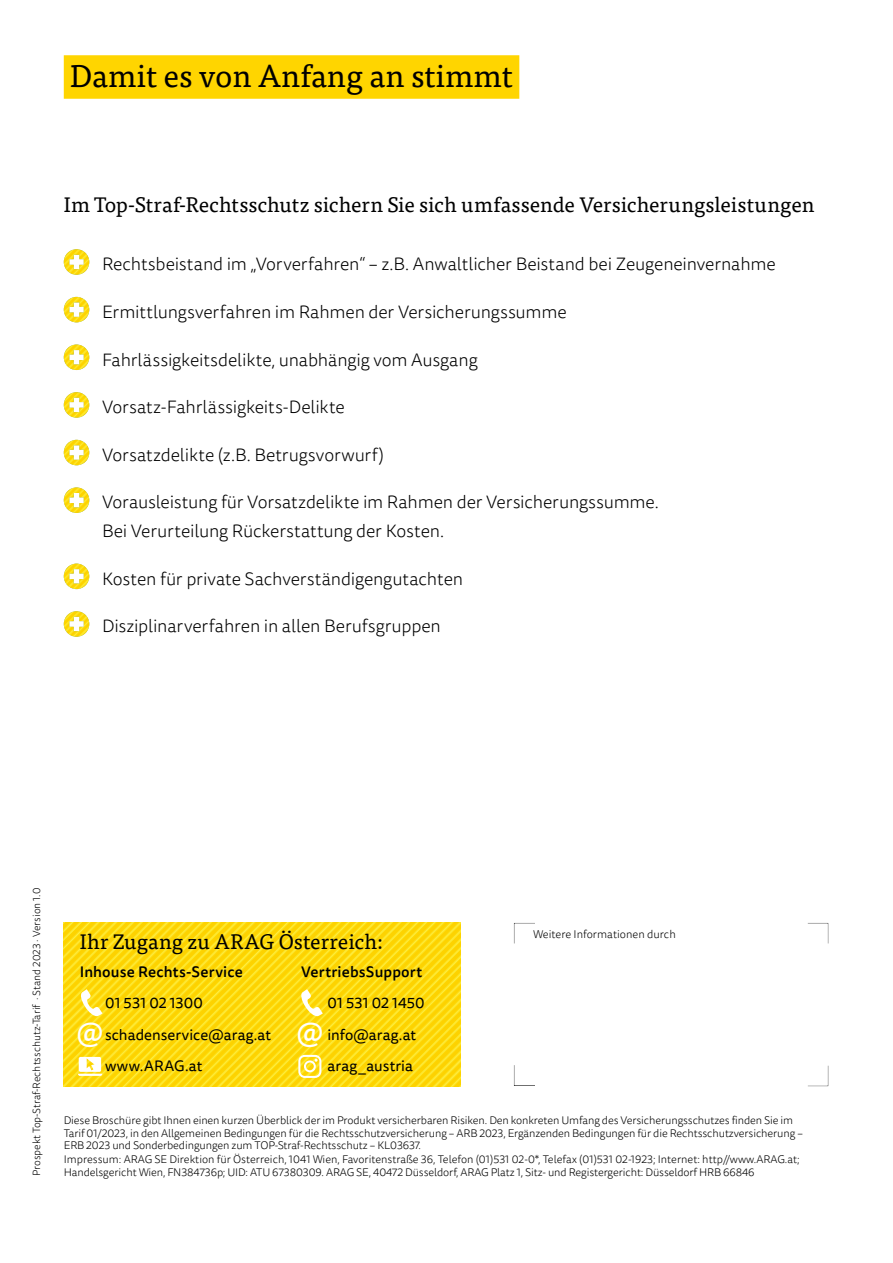
<style>
.page{position:relative;width:893px;height:1263px;background:#fff}
.page>*{position:absolute;margin:0;border:0;box-sizing:border-box;transform-origin:0 0}
.t1{font:31.5px "Tisa OT";color:#000}
.t2{font:500 25.5px "Tisa Sans OT";color:#fff}
.t3{font:21px "Tisa OT";color:#000}
.t4{font:300 18px/28.5px "Tisa Sans OT";letter-spacing:-.01em;color:#000}
.t5{font:15px/31.5px "Tisa Sans OT";letter-spacing:.01em;color:#000}
.t6{font:500 15px "Tisa Sans OT";letter-spacing:.01em;color:#000}
.t7{font:300 11.25px "Tisa Sans OT";color:#000}
.t8{font:300 11.1px/12.8px "Tisa Sans OT";letter-spacing:-.01em;color:#000}
.t9{font:300 10.5px "Tisa Sans OT";color:#000}
</style>
<div class="page">
<img style="left:64px;top:923px;width:396px;height:163px">
<svg style="left:77px;top:989px;width:26px;height:29px"></svg>
<svg style="left:297px;top:989px;width:26px;height:29px"></svg>
<svg style="left:78px;top:1057px;width:24px;height:19px"></svg>
<svg style="left:298px;top:1055px;width:23px;height:23px"></svg>
<img style="left:64px;top:249px;width:25px;height:26px">
<img style="left:64px;top:297px;width:25px;height:25px">
<img style="left:64px;top:344px;width:25px;height:26px">
<img style="left:64px;top:392px;width:25px;height:26px">
<img style="left:64px;top:440px;width:25px;height:25px">
<img style="left:64px;top:487px;width:25px;height:26px">
<img style="left:64px;top:564px;width:25px;height:25px">
<img style="left:64px;top:611px;width:25px;height:26px">
<div style="left:64px;top:55px;width:455px;height:44px;background:#ffd500"></div>
<h1 class="t1" style="left:70px;top:57px;width:444px">Damit es von Anfang an stimmt</h1>
<h3 class="t3" style="left:64px;top:192px;width:752px">Im Top-Straf-Rechtsschutz sichern Sie sich umfassende Versicherungsleistungen</h3>
<h3 class="t4" style="left:102px;top:251px;width:675px">Rechtsbeistand im „Vorverfahren“ – z.B. Anwaltlicher Beistand bei Zeugeneinvernahme</h3>
<h3 class="t4" style="left:102px;top:299px;width:466px">Ermittlungsverfahren im Rahmen der Versicherungssumme</h3>
<h3 class="t4" style="left:102px;top:346px;width:377px">Fahrlässigkeitsdelikte, unabhängig vom Ausgang</h3>
<h3 class="t4" style="left:102px;top:394px;width:244px">Vorsatz-Fahrlässigkeits-Delikte</h3>
<h3 class="t4" style="left:102px;top:441px;width:284px">Vorsatzdelikte (z.B. Betrugsvorwurf)</h3>
<h3 class="t4" style="left:102px;top:489px;width:558px">Vorausleistung für Vorsatzdelikte im Rahmen der Versicherungssumme.<br>Bei Verurteilung Rückerstattung der Kosten.</h3>
<h3 class="t4" style="left:102px;top:565px;width:363px">Kosten für private Sachverständigengutachten</h3>
<h3 class="t4" style="left:102px;top:613px;width:340px">Disziplinarverfahren in allen Berufsgruppen</h3>
<p class="t9" style="left:30px;top:1176px;width:290px;rotate:-90deg">Prospekt Top-Straf-Rechtsschutz-Tarif · Stand 2023 · Version 1.0</p>
<h3 class="t3" style="left:80px;top:929px;width:305px">Ihr Zugang zu ARAG Österreich:</h3>
<h3 class="t6" style="left:80px;top:962px;width:165px">Inhouse Rechts-Service</h3>
<h3 class="t6" style="left:301px;top:962px;width:123px">VertriebsSupport</h3>
<h3 class="t5" style="left:105px;top:988px;width:168px">01 531 02 1300 schadenservice@arag.at www.ARAG.at</h3>
<h3 class="t5" style="left:327px;top:988px;width:99px">01 531 02 1450 info@arag.at arag_austria</h3>
<h2 class="t2" style="left:77px;top:1016px;width:28px">@</h2>
<h2 class="t2" style="left:297px;top:1016px;width:28px">@</h2>
<p class="t7" style="left:533px;top:927px;width:144px">Weitere Informationen durch</p>
<p class="t8" style="left:64px;top:1114px;width:741px">Diese Broschüre gibt Ihnen einen kurzen Überblick der im Produkt versicherbaren Risiken. Den konkreten Umfang des Versicherungsschutzes finden Sie im<br>Tarif 01/2023, in den Allgemeinen Bedingungen für die Rechtsschutzversicherung – ARB 2023, Ergänzenden Bedingungen für die Rechtsschutzversicherung –<br>ERB 2023 und Sonderbedingungen zum TOP-Straf-Rechtsschutz – KL03637.</p>
<p class="t8" style="left:64px;top:1154px;width:737px">Impressum: ARAG SE Direktion für Österreich, 1041 Wien, Favoritenstraße 36, Telefon (01)531 02-0*, Telefax (01)531 02-1923; Internet: http//www.ARAG.at;<br>Handelsgericht Wien, FN384736p; UID: ATU 67380309. ARAG SE, 40472 Düsseldorf, ARAG Platz 1, Sitz- und Registergericht: Düsseldorf HRB 66846</p>
</div>
